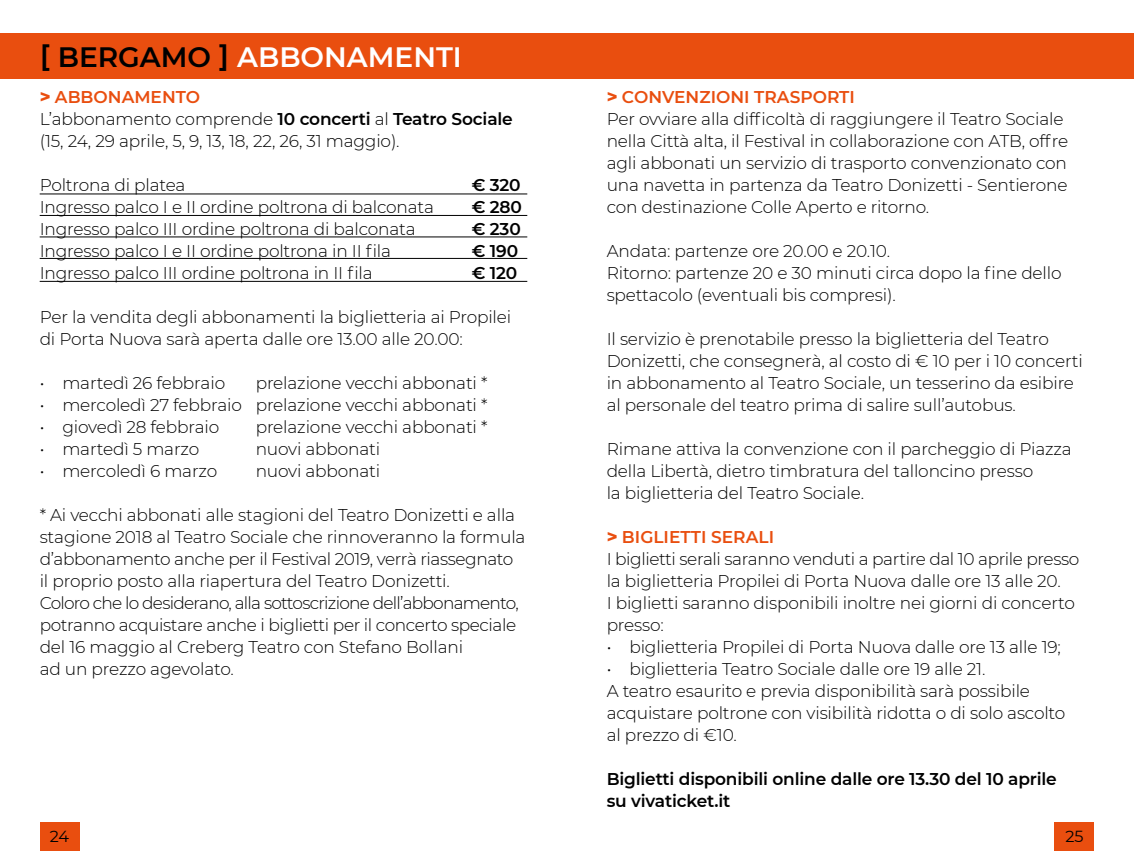
<style>
.page{position:relative;width:1134px;height:851px;background:#fff}
.page>*{position:absolute;margin:0;border:0;box-sizing:border-box;transform-origin:0 0}
.t1{font:600 28px "Montserrat";color:#fff}
.t2{font:300 17px/22px "Montserrat";letter-spacing:-.01em;color:#000}
.t3{font:600 17px/22px "Montserrat";letter-spacing:-.01em;color:#000}
.t4{font:16px "Montserrat";color:#000}
.s1{color:#000}
.s2{font-weight:800;font-size:18px;color:#e94e0f}
.s3{font-weight:600;color:#e94e0f}
.s4{font-weight:600}
</style>
<div class="page">
<div style="left:0;top:33px;width:1134px;height:46px;background:#e94e0f"></div>
<hr style="left:40px;top:236px;width:487px;height:1px;background:#000">
<hr style="left:40px;top:215px;width:487px;height:1px;background:#000">
<hr style="left:40px;top:193px;width:487px;height:1px;background:#000">
<hr style="left:40px;top:258px;width:487px;height:1px;background:#000">
<hr style="left:40px;top:281px;width:487px;height:1px;background:#000">
<div style="left:1054px;top:822px;width:40px;height:28px;background:#e94e0f"></div>
<div style="left:40px;top:822px;width:39px;height:28px;background:#e94e0f"></div>
<h1 class="t1" style="left:40px;top:37px;width:424px"><span class="s1">[ BERGAMO ]</span> ABBONAMENTI</h1>
<p class="t2" style="left:40px;top:85px;width:475px"><span class="s2">&gt;</span> <span class="s3">ABBONAMENTO<br></span>L’abbonamento comprende <span class="s4">10 concerti</span> al <span class="s4">Teatro Sociale </span>(15, 24, 29 aprile, 5, 9, 13, 18, 22, 26, 31 maggio).</p>
<p class="t2" style="left:40px;top:173px;width:147px">Poltrona di platea</p>
<p class="t3" style="left:472px;top:173px;width:50px">€ 320</p>
<p class="t2" style="left:40px;top:195px;width:396px">Ingresso palco I e II ordine poltrona di balconata</p>
<p class="t3" style="left:472px;top:195px;width:52px">€ 280</p>
<p class="t2" style="left:40px;top:217px;width:378px">Ingresso palco III ordine poltrona di balconata</p>
<p class="t3" style="left:472px;top:217px;width:51px">€ 230</p>
<p class="t2" style="left:40px;top:239px;width:353px">Ingresso palco I e II ordine poltrona in II fila</p>
<p class="t3" style="left:472px;top:239px;width:48px">€ 190</p>
<p class="t2" style="left:40px;top:261px;width:334px">Ingresso palco III ordine poltrona in II fila</p>
<p class="t3" style="left:472px;top:261px;width:47px">€ 120</p>
<p class="t2" style="left:40px;top:305px;width:473px">Per la vendita degli abbonamenti la biglietteria ai Propilei di Porta Nuova sarà aperta dalle ore 13.00 alle 20.00:</p>
<p class="t2" style="left:40px;top:371px;width:187px">• martedì 26 febbraio</p>
<p class="t2" style="left:256px;top:371px;width:233px">prelazione vecchi abbonati *</p>
<p class="t2" style="left:40px;top:393px;width:449px">• mercoledì 27 febbraio prelazione vecchi abbonati *</p>
<p class="t2" style="left:40px;top:415px;width:181px">• giovedì 28 febbraio</p>
<p class="t2" style="left:256px;top:415px;width:233px">prelazione vecchi abbonati *</p>
<p class="t2" style="left:40px;top:437px;width:161px">• martedì 5 marzo</p>
<p class="t2" style="left:256px;top:437px;width:126px">nuovi abbonati</p>
<p class="t2" style="left:40px;top:459px;width:179px">• mercoledì 6 marzo</p>
<p class="t2" style="left:256px;top:459px;width:126px">nuovi abbonati</p>
<p class="t2" style="left:40px;top:503px;width:487px">* Ai vecchi abbonati alle stagioni del Teatro Donizetti e alla stagione 2018 al Teatro Sociale che rinnoveranno la formula d’abbonamento anche per il Festival 2019, verrà riassegnato il proprio posto alla riapertura del Teatro Donizetti.<br>Coloro che lo desiderano, alla sottoscrizione dell’abbonamento, potranno acquistare anche i biglietti per il concerto speciale del 16 maggio al Creberg Teatro con Stefano Bollani<br>ad un prezzo agevolato.</p>
<p class="t2" style="left:607px;top:85px;width:463px"><span class="s2">&gt;</span> <span class="s3">CONVENZIONI TRASPORTI<br></span>Per ovviare alla difficoltà di raggiungere il Teatro Sociale nella Città alta, il Festival in collaborazione con ATB, offre agli abbonati un servizio di trasporto convenzionato con una navetta in partenza da Teatro Donizetti - Sentierone con destinazione Colle Aperto e ritorno.</p>
<p class="t2" style="left:607px;top:239px;width:456px">Andata: partenze ore 20.00 e 20.10.<br>Ritorno: partenze 20 e 30 minuti circa dopo la fine dello spettacolo (eventuali bis compresi).</p>
<p class="t2" style="left:607px;top:327px;width:478px">Il servizio è prenotabile presso la biglietteria del Teatro Donizetti, che consegnerà, al costo di € 10 per i 10 concerti in abbonamento al Teatro Sociale, un tesserino da esibire al personale del teatro prima di salire sull’autobus.</p>
<p class="t2" style="left:607px;top:437px;width:467px">Rimane attiva la convenzione con il parcheggio di Piazza della Libertà, dietro timbratura del talloncino presso<br>la biglietteria del Teatro Sociale.</p>
<p class="t2" style="left:607px;top:525px;width:474px"><span class="s2">&gt;</span> <span class="s3">BIGLIETTI SERALI<br></span>I biglietti serali saranno venduti a partire dal 10 aprile presso la biglietteria Propilei di Porta Nuova dalle ore 13 alle 20.<br>I biglietti saranno disponibili inoltre nei giorni di concerto presso:</p>
<p class="t2" style="left:607px;top:635px;width:456px">• biglietteria Propilei di Porta Nuova dalle ore 13 alle 19;</p>
<p class="t2" style="left:607px;top:657px;width:460px">• biglietteria Teatro Sociale dalle ore 19 alle 21.<br>A teatro esaurito e previa disponibilità sarà possibile acquistare poltrone con visibilità ridotta o di solo ascolto al prezzo di €10.</p>
<p class="t3" style="left:607px;top:767px;width:452px">Biglietti disponibili online dalle ore 13.30 del 10 aprile su vivaticket.it</p>
<p class="t4" style="left:50px;top:825px;width:21px">24</p>
<p class="t4" style="left:1065px;top:825px;width:20px">25</p>
</div>
